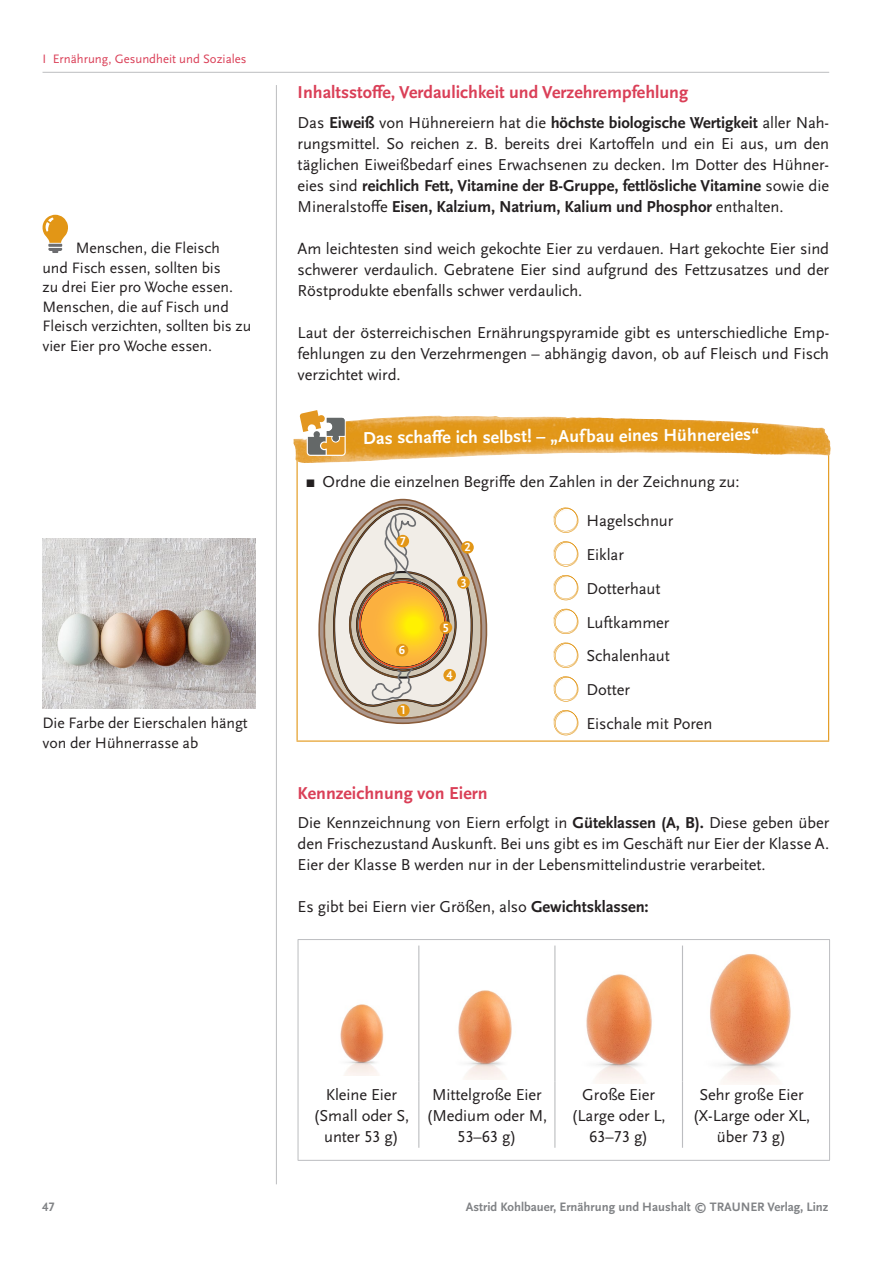
<style>
.page{position:relative;width:893px;height:1263px;background:#fff}
.page>*{position:absolute;margin:0;border:0;box-sizing:border-box;transform-origin:0 0}
.t1{font:700 18px "Scala Sans Pro";color:#da3f57}
.t2{font:700 18px "Scala Sans Pro";letter-spacing:-.005em;color:#fff}
.t3{font:16.5px/21px "Scala Sans Pro";letter-spacing:-.005em;color:#231f20;text-align:justify}
.t4{font:15.75px/19.5px "Scala Sans Pro";letter-spacing:-.005em;color:#231f20}
.t5{font:700 12.75px "Scala Sans Pro";color:#808285}
.t6{font:12.75px "Scala Sans Pro";color:#da3f57}
.t7{font:700 12.3px "Scala Sans Pro";color:#fff}
.s1{font-weight:700}
</style>
<div class="page">
<hr style="left:43px;top:72px;width:786px;height:1px;background:#bcbdc0">
<hr style="left:276px;top:85px;width:1px;height:1099px;background:#bcbdc0">
<hr style="left:297px;top:449px;width:532px;height:1px;background:#e29616">
<hr style="left:297px;top:740px;width:532px;height:2px;background:#e29616">
<hr style="left:297px;top:450px;width:1px;height:290px;background:#e29616">
<hr style="left:828px;top:450px;width:1px;height:290px;background:#e29616">
<svg style="left:318px;top:499px;width:169px;height:225px"></svg>
<div style="left:397px;top:704px;width:13px;height:12px;background:#e29616;border-radius:50%"></div>
<div style="left:461px;top:541px;width:13px;height:13px;background:#e29616;border-radius:50%"></div>
<div style="left:457px;top:576px;width:13px;height:13px;background:#e29616;border-radius:50%"></div>
<div style="left:443px;top:669px;width:13px;height:12px;background:#e29616;border-radius:50%"></div>
<div style="left:440px;top:621px;width:12px;height:13px;background:#e29616;border-radius:50%"></div>
<div style="left:396px;top:644px;width:12px;height:12px;background:#e29616;border-radius:50%"></div>
<div style="left:397px;top:535px;width:12px;height:12px;background:#e29616;border-radius:50%"></div>
<hr style="left:298px;top:939px;width:532px;height:1px;background:#bcbdc0">
<hr style="left:298px;top:940px;width:1px;height:220px;background:#bcbdc0">
<hr style="left:829px;top:940px;width:1px;height:220px;background:#bcbdc0">
<hr style="left:298px;top:1160px;width:532px;height:1px;background:#bcbdc0">
<hr style="left:418px;top:945px;width:1px;height:137px;background:#bcbdc0">
<hr style="left:418px;top:1082px;width:1px;height:66px;background:#bcbdc0">
<hr style="left:554px;top:945px;width:1px;height:137px;background:#bcbdc0">
<hr style="left:554px;top:1082px;width:1px;height:66px;background:#bcbdc0">
<hr style="left:682px;top:945px;width:1px;height:137px;background:#bcbdc0">
<hr style="left:682px;top:1082px;width:1px;height:66px;background:#bcbdc0">
<img style="left:340px;top:1004px;width:44px;height:72px">
<img style="left:458px;top:990px;width:54px;height:89px">
<img style="left:586px;top:974px;width:66px;height:109px">
<img style="left:710px;top:954px;width:81px;height:130px">
<img style="left:294px;top:416px;width:530px;height:47px">
<svg style="left:299px;top:410px;width:47px;height:46px"></svg>
<svg style="left:553px;top:507px;width:26px;height:26px"></svg>
<svg style="left:553px;top:541px;width:26px;height:25px"></svg>
<svg style="left:553px;top:575px;width:26px;height:25px"></svg>
<svg style="left:553px;top:609px;width:26px;height:25px"></svg>
<svg style="left:553px;top:642px;width:26px;height:26px"></svg>
<svg style="left:553px;top:676px;width:26px;height:25px"></svg>
<svg style="left:553px;top:710px;width:26px;height:25px"></svg>
<img style="left:43px;top:539px;width:212px;height:170px">
<svg style="left:42px;top:215px;width:26px;height:38px"></svg>
<p class="t6" style="left:43px;top:51px;width:206px">I Ernährung, Gesundheit und Soziales</p>
<p class="t4" style="left:43px;top:238px;width:210px;text-indent:33px">Menschen, die Fleisch<br>und Fisch essen, sollten bis<br>zu drei Eier pro Woche essen.<br>Menschen, die auf Fisch und<br>Fleisch verzichten, sollten bis zu vier Eier pro Woche essen.</p>
<p class="t1" style="left:298px;top:82px;width:392px">Inhaltsstoffe, Verdaulichkeit und Verzehrempfehlung</p>
<p class="t3" style="left:298px;top:112px;width:533px">Das <span class="s1">Eiweiß</span> von Hühnereiern hat die <span class="s1">höchste biologische Wertigkeit</span> aller Nah&shy;rungsmittel. So reichen z. B. bereits drei Kartoffeln und ein Ei aus, um den täglichen Eiweißbedarf eines Erwachsenen zu decken. Im Dotter des Hühner&shy;eies sind <span class="s1">reichlich Fett, Vitamine der B-Gruppe, fettlösliche Vitamine</span> sowie die Mineralstoffe <span class="s1">Eisen, Kalzium, Natrium, Kalium und Phosphor</span> enthalten.</p>
<p class="t3" style="left:298px;top:238px;width:533px">Am leichtesten sind weich gekochte Eier zu verdauen. Hart gekochte Eier sind schwerer verdaulich. Gebratene Eier sind aufgrund des Fettzusatzes und der Röstprodukte ebenfalls schwer verdaulich.</p>
<p class="t3" style="left:298px;top:322px;width:533px">Laut der österreichischen Ernährungspyramide gibt es unterschiedliche Emp&shy;fehlungen zu den Verzehrmengen – abhängig davon, ob auf Fleisch und Fisch verzichtet wird.</p>
<p class="t2" style="left:363px;top:426px;width:398px">Das schaffe ich selbst! – „Aufbau eines Hühnereies“</p>
<p class="t3" style="left:306px;top:471px;width:435px">▪ Ordne die einzelnen Begriffe den Zahlen in der Zeichnung zu:</p>
<p class="t7" style="left:400px;top:534px;width:8px">7</p>
<p class="t7" style="left:399px;top:643px;width:8px">6</p>
<p class="t7" style="left:400px;top:703px;width:8px">1</p>
<p class="t7" style="left:464px;top:540px;width:8px">2</p>
<p class="t7" style="left:460px;top:575px;width:8px">3</p>
<p class="t7" style="left:443px;top:621px;width:8px">5</p>
<p class="t7" style="left:447px;top:668px;width:8px">4</p>
<p class="t3" style="left:586px;top:504px;width:88px;line-height:33.8px;text-align:left">Hagelschnur<br>Eiklar<br>Dotterhaut<br>Luftkammer<br>Schalenhaut<br>Dotter</p>
<p class="t4" style="left:43px;top:714px;width:207px">Die Farbe der Eierschalen hängt</p>
<p class="t3" style="left:586px;top:713px;width:128px">Eischale mit Poren</p>
<p class="t4" style="left:43px;top:733px;width:157px">von der Hühnerrasse ab</p>
<p class="t1" style="left:298px;top:782px;width:192px">Kennzeichnung von Eiern</p>
<p class="t3" style="left:298px;top:812px;width:533px">Die Kennzeichnung von Eiern erfolgt in <span class="s1">Güteklassen (A, B).</span> Diese geben über den Frischezustand Auskunft. Bei uns gibt es im Geschäft nur Eier der Klasse A.<br>Eier der Klasse B werden nur in der Lebensmittelindustrie verarbeitet.</p>
<p class="t3" style="left:298px;top:896px;width:353px">Es gibt bei Eiern vier Größen, also <span class="s1">Gewichtsklassen:</span></p>
<p class="t5" style="left:42px;top:1199px;width:14px">47</p>
<p class="t3" style="left:314px;top:1084px;width:97px;text-align:center">Kleine Eier (Small oder S, unter 53 g)</p>
<p class="t3" style="left:426px;top:1084px;width:122px;text-align:center">Mittelgroße Eier (Medium oder M,<br>53–63 g)</p>
<p class="t3" style="left:572px;top:1084px;width:96px;text-align:center">Große Eier (Large oder L,<br>63–73 g)</p>
<p class="t3" style="left:693px;top:1084px;width:119px;text-align:center">Sehr große Eier (X-Large oder XL, über 73 g)</p>
<p class="t5" style="left:466px;top:1199px;width:364px">Astrid Kohlbauer, Ernährung und Haushalt © TRAUNER Verlag, Linz</p>
</div>
